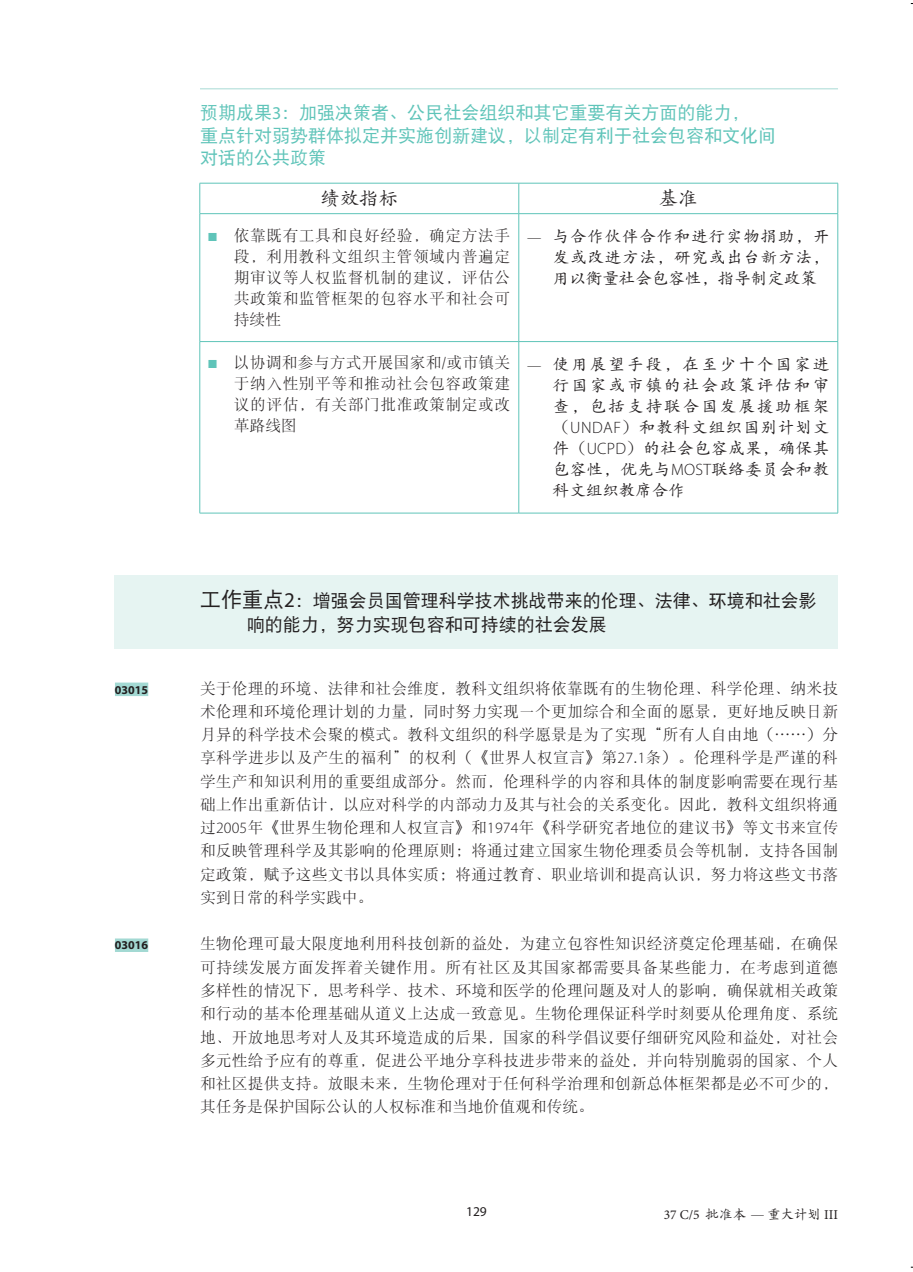
<style>
.page{position:relative;width:913px;height:1272px;background:#fff}
.page>*{position:absolute;margin:0;border:0;box-sizing:border-box;transform-origin:0 0}
.Ch_-_JIXIAO{font:19.5px "DFP Kai W5";color:#231f20}
.Ch_-_txt_resul_1{font:18px/22.5px "DFP Hei W5";color:#5fc4b9}
.Ch_-_TT_-_Axe_dac_da{font:18px/24px "DFP Hei W5";color:#231f20}
.t1{font:16.5px/21px "DFP Kai W5";letter-spacing:.05em;color:#231f20;text-align:justify}
.Ch-_num_boite{font:15.75px/23.2px "DFP Song W3";letter-spacing:.015em;color:#231f20;text-align:justify}
.t2{font:13.5px "Minion Pro";color:#231f20}
.t3{font:13.5px "Myriad Pro";color:#231f20}
.Ch-_num_boite-2{font:700 12px "Myriad Pro";color:#231f20}
.s1{font-family:"Myriad Pro"}
.s2{color:#5fc4b9}
.s3{font-family:"Myriad Pro";font-weight:300;font-size:14.25px}
.s4{font-family:"Myriad Pro";font-weight:300}
.s5{font-size:21px}
.s6{font-family:"Myriad Pro";font-size:21px}
.s7{font-family:"DFP Kai W5"}
</style>
<div class="page">
<hr style="left:200px;top:88px;width:638px;height:1px;background:#b1ded9">
<div style="left:115px;top:682px;width:33px;height:14px;background:#a3d9d3"></div>
<div style="left:115px;top:938px;width:33px;height:13px;background:#a3d9d3"></div>
<hr style="left:199px;top:183px;width:1px;height:30px;background:#5fc4b9">
<hr style="left:200px;top:183px;width:319px;height:1px;background:#5fc4b9">
<hr style="left:200px;top:213px;width:319px;height:1px;background:#5fc4b9">
<hr style="left:518px;top:183px;width:1px;height:30px;background:#5fc4b9">
<hr style="left:519px;top:183px;width:319px;height:1px;background:#5fc4b9">
<hr style="left:837px;top:183px;width:1px;height:30px;background:#5fc4b9">
<hr style="left:519px;top:213px;width:319px;height:1px;background:#5fc4b9">
<hr style="left:199px;top:214px;width:1px;height:127px;background:#5fc4b9">
<hr style="left:199px;top:342px;width:1px;height:171px;background:#5fc4b9">
<hr style="left:518px;top:214px;width:1px;height:127px;background:#5fc4b9">
<hr style="left:837px;top:214px;width:1px;height:127px;background:#5fc4b9">
<hr style="left:518px;top:342px;width:1px;height:171px;background:#5fc4b9">
<hr style="left:837px;top:342px;width:1px;height:171px;background:#5fc4b9">
<hr style="left:200px;top:341px;width:319px;height:1px;background:#5fc4b9">
<hr style="left:519px;top:341px;width:319px;height:1px;background:#5fc4b9">
<hr style="left:200px;top:512px;width:319px;height:1px;background:#5fc4b9">
<hr style="left:519px;top:512px;width:319px;height:1px;background:#5fc4b9">
<div style="left:115px;top:574px;width:723px;height:74px;background:#e6f4f2"></div>
<p class="Ch_-_txt_resul_1" style="left:200px;top:101px;width:577px">预期成果<span class="s1">3</span>：加强决策者、公民社会组织和其它重要有关方面的能力，<br>重点针对弱势群体拟定并实施创新建议，以制定有利于社会包容和文化间对话的公共政策</p>
<p class="Ch_-_JIXIAO" style="left:320px;top:187px;width:80px">绩效指标</p>
<p class="Ch_-_JIXIAO" style="left:659px;top:187px;width:40px">基准</p>
<p class="Ch-_num_boite" style="left:234px;top:224px;width:278px;line-height:21px;text-indent:-26px"><span class="s2">◾</span> 依靠既有工具和良好经验，确定方法手段，利用教科文组织主管领域内普遍定期审议等人权监督机制的建议，评估公共政策和监管框架的包容水平和社会可持续性</p>
<p class="t1" style="left:553px;top:225px;width:278px;text-indent:-26px"><span class="s3">—</span> 与合作伙伴合作和进行实物捐助，开发或改进方法，研究或出台新方法，用以衡量社会包容性，指导制定政策</p>
<p class="Ch-_num_boite" style="left:234px;top:352px;width:278px;line-height:21px;text-indent:-26px"><span class="s2">◾</span> 以协调和参与方式开展国家和/或市镇关于纳入性别平等和推动社会包容政策建议的评估，有关部门批准政策制定或改革路线图</p>
<p class="t1" style="left:553px;top:353px;width:278px;text-indent:-26px"><span class="s3">—</span> 使用展望手段，在至少十个国家进行国家或市镇的社会政策评估和审查，包括支持联合国发展援助框架（<span class="s4">UNDAF</span>）和教科文组织国别计划文件（<span class="s4">UCPD</span>）的社会包容成果，确保其包容性，优先与<span class="s4">MOST</span>联络委员会和教科文组织教席合作</p>
<p class="Ch_-_TT_-_Axe_dac_da" style="left:247px;top:588px;width:572px;text-indent:-47px"><span class="s5">工作重点</span><span class="s6">2</span>：增强会员国管理科学技术挑战带来的伦理、法律、环境和社会影响的能力，努力实现包容和可持续的社会发展</p>
<p class="Ch-_num_boite-2" style="left:115px;top:681px;width:35px">03015</p>
<p class="Ch-_num_boite" style="left:200px;top:676px;width:639px">关于伦理的环境、法律和社会维度，教科文组织将依靠既有的生物伦理、科学伦理、纳米技术伦理和环境伦理计划的力量，同时努力实现一个更加综合和全面的愿景，更好地反映日新月异的科学技术会聚的模式。教科文组织的科学愿景是为了实现“所有人自由地（……）分享科学进步以及产生的福利”的权利（《世界人权宣言》第<span class="s4">27</span>.<span class="s4">1</span>条）。伦理科学是严谨的科学生产和知识利用的重要组成部分。然而，伦理科学的内容和具体的制度影响需要在现行基础上作出重新估计，以应对科学的内部动力及其与社会的关系变化。因此，教科文组织将通过<span class="s4">2005</span>年《世界生物伦理和人权宣言》和<span class="s4">1974</span>年《科学研究者地位的建议书》等文书来宣传和反映管理科学及其影响的伦理原则；将通过建立国家生物伦理委员会等机制，支持各国制定政策，赋予这些文书以具体实质；将通过教育、职业培训和提高认识，努力将这些文书落实到日常的科学实践中。</p>
<p class="Ch-_num_boite-2" style="left:115px;top:937px;width:35px">03016</p>
<p class="Ch-_num_boite" style="left:200px;top:931px;width:639px">生物伦理可最大限度地利用科技创新的益处，为建立包容性知识经济奠定伦理基础，在确保可持续发展方面发挥着关键作用。所有社区及其国家都需要具备某些能力，在考虑到道德多样性的情况下，思考科学、技术、环境和医学的伦理问题及对人的影响，确保就相关政策和行动的基本伦理基础从道义上达成一致意见。生物伦理保证科学时刻要从伦理角度、系统地、开放地思考对人及其环境造成的后果，国家的科学倡议要仔细研究风险和益处，对社会多元性给予应有的尊重，促进公平地分享科技进步带来的益处，并向特别脆弱的国家、个人和社区提供支持。放眼未来，生物伦理对于任何科学治理和创新总体框架都是必不可少的，其任务是保护国际公认的人权标准和当地价值观和传统。</p>
<p class="t3" style="left:466px;top:1203px;width:22px">129</p>
<p class="t2" style="left:663px;top:1204px;width:176px">37 C/5 <span class="s7">批准本</span> <span class="s4">—</span> <span class="s7">重大计划</span> III</p>
</div>
